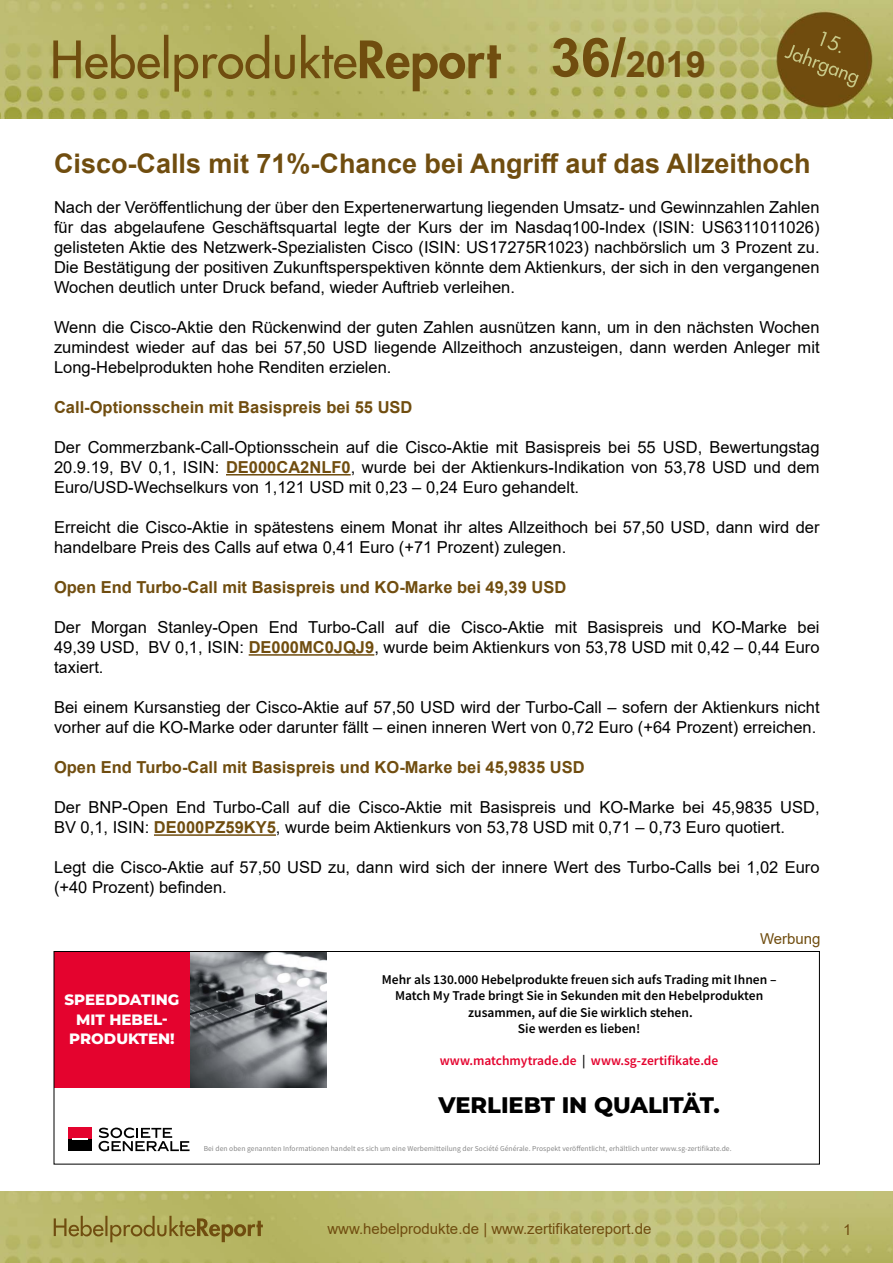
<style>
.page{position:relative;width:893px;height:1263px;background:#fff}
.page>*{position:absolute;margin:0;border:0;box-sizing:border-box;transform-origin:0 0}
.t1{font:700 36px "Arial";color:#704d0f}
.t2{font:700 27px "Arial";color:#704d0f}
.t3{font:800 22.5px "Montserrat";color:#000}
.t4{font:16.5px/20px "Arial";color:#000;text-align:justify}
.t5{font:700 16.5px "Arial";color:#704d0f}
.t6{font:15px "Arial";color:#704d0f}
.t7{font:800 15px/19.5px "Montserrat";color:#fff;text-align:center}
.t8{font:600 13.5px/16.2px "Source Sans Pro";color:#000;text-align:center}
.t9{font:600 13.5px "Source Sans Pro";color:#e4032e}
.t10{font:7.5px "Source Sans Pro";letter-spacing:.01em;color:#878787}
.s1{font-size:54px}
.s2{font-weight:700;color:#704d0f}
.s3{color:#000}
</style>
<div class="page">
<img style="left:0;top:1192px;width:893px;height:71px">
<img style="left:0;top:0;width:893px;height:119px">
<hr style="left:226px;top:474px;width:125px;height:1px;background:#704d0f">
<hr style="left:249px;top:654px;width:125px;height:2px;background:#704d0f">
<hr style="left:154px;top:834px;width:122px;height:2px;background:#704d0f">
<svg style="left:99px;top:1127px;width:91px;height:24px"></svg>
<div style="left:68px;top:1127px;width:24px;height:13px;background:#e4032e"></div>
<div style="left:68px;top:1139px;width:24px;height:12px;background:#000"></div>
<svg style="left:72px;top:1139px;width:15px;height:1px"></svg>
<div style="left:54px;top:951px;width:136px;height:134px;background:#e4032e"></div>
<img style="left:190px;top:953px;width:136px;height:134px">
<div style="left:54px;top:951px;width:766px;height:213px;border:1px solid #000"></div>
<h1 class="t1" style="left:551px;top:39px;width:157px"><span class="s1">36/</span>2019</h1>
<h2 class="t2" style="left:54px;top:144px;width:758px">Cisco-Calls mit 71%-Chance bei Angriff auf das Allzeithoch</h2>
<p class="t4" style="left:54px;top:197px;width:767px">Nach der Veröffentlichung der über den Expertenerwartung liegenden Umsatz- und Gewinnzahlen Zahlen für das abgelaufene Geschäftsquartal legte der Kurs der im Nasdaq100-Index (ISIN: US6311011026) gelisteten Aktie des Netzwerk-Spezialisten Cisco (ISIN: US17275R1023) nachbörslich um 3 Prozent zu.<br>Die Bestätigung der positiven Zukunftsperspektiven könnte dem Aktienkurs, der sich in den vergangenen Wochen deutlich unter Druck befand, wieder Auftrieb verleihen.</p>
<p class="t4" style="left:54px;top:317px;width:767px">Wenn die Cisco-Aktie den Rückenwind der guten Zahlen ausnützen kann, um in den nächsten Wochen zumindest wieder auf das bei 57,50 USD liegende Allzeithoch anzusteigen, dann werden Anleger mit Long-Hebelprodukten hohe Renditen erzielen.</p>
<p class="t5" style="left:54px;top:395px;width:360px">Call-Optionsschein mit Basispreis bei 55 USD</p>
<p class="t4" style="left:54px;top:437px;width:767px">Der Commerzbank-Call-Optionsschein auf die Cisco-Aktie mit Basispreis bei 55 USD, Bewertungstag 20.9.19, BV 0,1, ISIN: <span class="s2">DE000CA2NLF0</span>, wurde bei der Aktienkurs-Indikation von 53,78 USD und dem Euro/USD-Wechselkurs von 1,121 USD mit 0,23 – 0,24 Euro gehandelt.</p>
<p class="t4" style="left:54px;top:517px;width:767px">Erreicht die Cisco-Aktie in spätestens einem Monat ihr altes Allzeithoch bei 57,50 USD, dann wird der handelbare Preis des Calls auf etwa 0,41 Euro (+71 Prozent) zulegen.</p>
<p class="t5" style="left:54px;top:576px;width:514px">Open End Turbo-Call mit Basispreis und KO-Marke bei 49,39 USD</p>
<p class="t4" style="left:54px;top:617px;width:767px">Der Morgan Stanley-Open End Turbo-Call auf die Cisco-Aktie mit Basispreis und KO-Marke bei 49,39 USD, BV 0,1, ISIN: <span class="s2">DE000MC0JQJ9</span>, wurde beim Aktienkurs von 53,78 USD mit 0,42 – 0,44 Euro taxiert.</p>
<p class="t4" style="left:54px;top:697px;width:767px">Bei einem Kursanstieg der Cisco-Aktie auf 57,50 USD wird der Turbo-Call – sofern der Aktienkurs nicht vorher auf die KO-Marke oder darunter fällt – einen inneren Wert von 0,72 Euro (+64 Prozent) erreichen.</p>
<p class="t5" style="left:54px;top:756px;width:532px">Open End Turbo-Call mit Basispreis und KO-Marke bei 45,9835 USD</p>
<p class="t4" style="left:54px;top:797px;width:767px">Der BNP-Open End Turbo-Call auf die Cisco-Aktie mit Basispreis und KO-Marke bei 45,9835 USD,<br>BV 0,1, ISIN: <span class="s2">DE000PZ59KY5</span>, wurde beim Aktienkurs von 53,78 USD mit 0,71 – 0,73 Euro quotiert.</p>
<p class="t4" style="left:54px;top:857px;width:767px">Legt die Cisco-Aktie auf 57,50 USD zu, dann wird sich der innere Wert des Turbo-Calls bei 1,02 Euro (+40 Prozent) befinden.</p>
<p class="t7" style="left:65px;top:989px;width:116px">SPEEDDATING<br>MIT HEBEL-<br>PRODUKTEN!</p>
<p class="t6" style="left:760px;top:929px;width:62px">Werbung</p>
<p class="t8" style="left:382px;top:971px;width:396px">Mehr als 130.000 Hebelprodukte freuen sich aufs Trading mit Ihnen – Match My Trade bringt Sie in Sekunden mit den Hebelprodukten zusammen, auf die Sie wirklich stehen.<br>Sie werden es lieben!</p>
<p class="t9" style="left:440px;top:1052px;width:280px">www.matchmytrade.de <span class="s3">|</span> www.sg-zertifikate.de</p>
<h3 class="t3" style="left:439px;top:1088px;width:283px">VERLIEBT IN QUALITÄT.</h3>
<p class="t10" style="left:204px;top:1144px;width:529px">Bei den oben genannten Informationen handelt es sich um eine Werbemitteilung der Société Générale. Prospekt veröffentlicht, erhältlich unter www.sg-zertifikate.de.</p>
<p class="t6" style="left:327px;top:1218px;width:326px">www.hebelprodukte.de | www.zertifikatereport.de</p>
<p class="t6" style="left:843px;top:1219px;width:10px">1</p>
</div>
